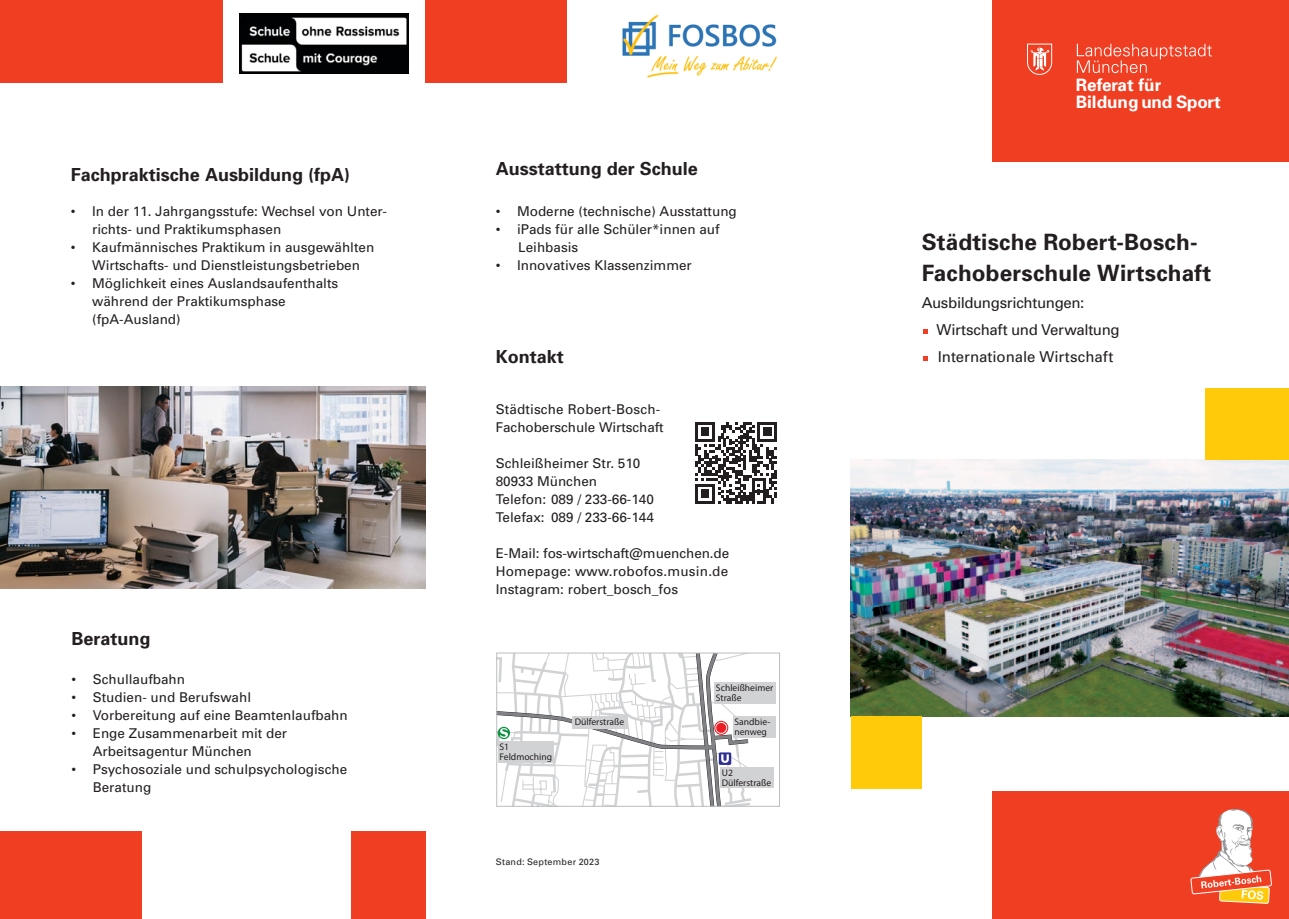
<style>
.page{position:relative;width:1289px;height:919px;background:#fff}
.page>*{position:absolute;margin:0;border:0;box-sizing:border-box;transform-origin:0 0}
.t1{font:700 22.5px/31.5px "Univers";letter-spacing:.01em;color:#231f20}
.t2{font:700 18px "Univers";color:#231f20}
.t3{font:700 17.1px/16.5px "Univers";color:#fff}
.t4{font:15px/27px "Univers";letter-spacing:-.015em;color:#231f20}
.t5{font:13.5px/18px "Univers";color:#231f20}
.t6{font:9.6px/9.9px "Myriad Pro";color:#231f20}
.t7{font:9px "Univers";letter-spacing:.03em;color:#231f20}
</style>
<div class="page">
<div style="left:992px;top:0;width:296px;height:162px;background:#ef3e22"></div>
<div style="left:992px;top:791px;width:296px;height:127px;background:#ef3e22"></div>
<svg style="left:1076px;top:44px;width:135px;height:29px"></svg>
<svg style="left:1027px;top:44px;width:25px;height:31px"></svg>
<img style="left:850px;top:460px;width:438px;height:256px">
<div style="left:850px;top:718px;width:71px;height:71px;background:#feca0a"></div>
<div style="left:850px;top:716px;width:71px;height:71px;background:#feca0a"></div>
<div style="left:1205px;top:388px;width:83px;height:72px;background:#feca0a"></div>
<div style="left:425px;top:0;width:142px;height:83px;background:#ef3e22"></div>
<svg style="left:498px;top:654px;width:256px;height:150px"></svg>
<div style="left:716px;top:722px;width:10px;height:10px;background:#ee1d23;border-radius:50%"></div>
<div style="left:714px;top:720px;width:14px;height:14px;border:1px solid #ee1d23;border-radius:50%"></div>
<div style="left:720px;top:767px;width:53px;height:21px;background:#d1d2d4"></div>
<div style="left:733px;top:715px;width:43px;height:22px;background:#d1d2d4"></div>
<div style="left:714px;top:681px;width:62px;height:22px;background:#d1d2d4"></div>
<div style="left:572px;top:715px;width:55px;height:13px;background:#d1d2d4"></div>
<div style="left:498px;top:740px;width:56px;height:22px;background:#d1d2d4"></div>
<div style="left:496px;top:652px;width:283px;height:154px;border:1px solid #bcbdc0"></div>
<div style="left:351px;top:831px;width:74px;height:87px;background:#ef3e22"></div>
<div style="left:0;top:831px;width:142px;height:87px;background:#ef3e22"></div>
<div style="left:0;top:0;width:222px;height:83px;background:#ef3e22"></div>
<svg style="left:1190px;top:809px;width:81px;height:94px"></svg>
<img style="left:0;top:386px;width:425px;height:202px">
<svg style="left:695px;top:422px;width:82px;height:81px"></svg>
<img style="left:239px;top:14px;width:169px;height:59px">
<img style="left:622px;top:14px;width:155px;height:64px">
<svg style="left:923px;top:329px;width:5px;height:4px"></svg>
<svg style="left:923px;top:356px;width:5px;height:4px"></svg>
<h2 class="t2" style="left:71px;top:164px;width:281px">Fachpraktische Ausbildung (fpA)</h2>
<p class="t5" style="left:92px;top:202px;width:296px;text-indent:-21px">• In der 11. Jahrgangsstufe: Wechsel von Unter&shy;richts- und Praktikumsphasen</p>
<p class="t5" style="left:71px;top:238px;width:305px;text-align:center">• Kaufmännisches Praktikum in ausgewählten<br>Wirtschafts- und Dienstleistungsbetrieben</p>
<p class="t5" style="left:92px;top:274px;width:248px;text-indent:-21px">• Möglichkeit eines Auslandsaufenthalts während der Praktikumsphase (fpA-Ausland)</p>
<h2 class="t2" style="left:72px;top:628px;width:81px">Beratung</h2>
<p class="t5" style="left:72px;top:670px;width:115px">• Schullaufbahn</p>
<p class="t5" style="left:72px;top:688px;width:181px">• Studien- und Berufswahl</p>
<p class="t5" style="left:72px;top:706px;width:278px">• Vorbereitung auf eine Beamtenlaufbahn</p>
<p class="t5" style="left:93px;top:724px;width:196px;text-indent:-21px">• Enge Zusammenarbeit mit der<br>Arbeitsagentur München</p>
<p class="t5" style="left:93px;top:760px;width:256px;text-indent:-21px">• Psychosoziale und schulpsychologische<br>Beratung</p>
<h2 class="t2" style="left:496px;top:158px;width:204px">Ausstattung der Schule</h2>
<p class="t5" style="left:496px;top:202px;width:243px">• Moderne (technische) Ausstattung</p>
<p class="t5" style="left:518px;top:220px;width:203px;text-indent:-23px">• iPads für alle Schüler*innen auf<br>Leihbasis</p>
<p class="t5" style="left:496px;top:256px;width:198px">• Innovatives Klassenzimmer</p>
<h2 class="t2" style="left:496px;top:346px;width:70px">Kontakt</h2>
<p class="t5" style="left:496px;top:400px;width:169px">Städtische Robert-Bosch-<br>Fachoberschule Wirtschaft</p>
<p class="t5" style="left:496px;top:454px;width:160px">Schleißheimer Str. 510<br>80933 München<br>Telefon: 089 / 233-66-140<br>Telefax: 089 / 233-66-144</p>
<p class="t5" style="left:496px;top:544px;width:235px;text-align:justify">E-Mail: fos-wirtschaft@muenchen.de Homepage: www.robofos.musin.de Instagram: robert_bosch_fos</p>
<p class="t6" style="left:499px;top:741px;width:54px">S1<br>Feldmoching</p>
<p class="t6" style="left:716px;top:682px;width:59px">Schleißheimer<br>Straße</p>
<p class="t6" style="left:575px;top:716px;width:51px">Dülferstraße</p>
<p class="t6" style="left:734px;top:716px;width:37px">Sandbie&shy;nenweg</p>
<p class="t6" style="left:721px;top:767px;width:51px">U2<br>Dülferstraße</p>
<p class="t7" style="left:496px;top:856px;width:105px">Stand: September 2023</p>
<p class="t3" style="left:1075px;top:77px;width:147px">Referat für<br>Bildung und Sport</p>
<h1 class="t1" style="left:921px;top:226px;width:291px">Städtische Robert-Bosch-<br>Fachoberschule Wirtschaft</h1>
<p class="t4" style="left:936px;top:290px;width:185px;text-indent:-15px">Ausbildungsrichtungen:<br>Wirtschaft und Verwaltung<br>Internationale Wirtschaft</p>
</div>
